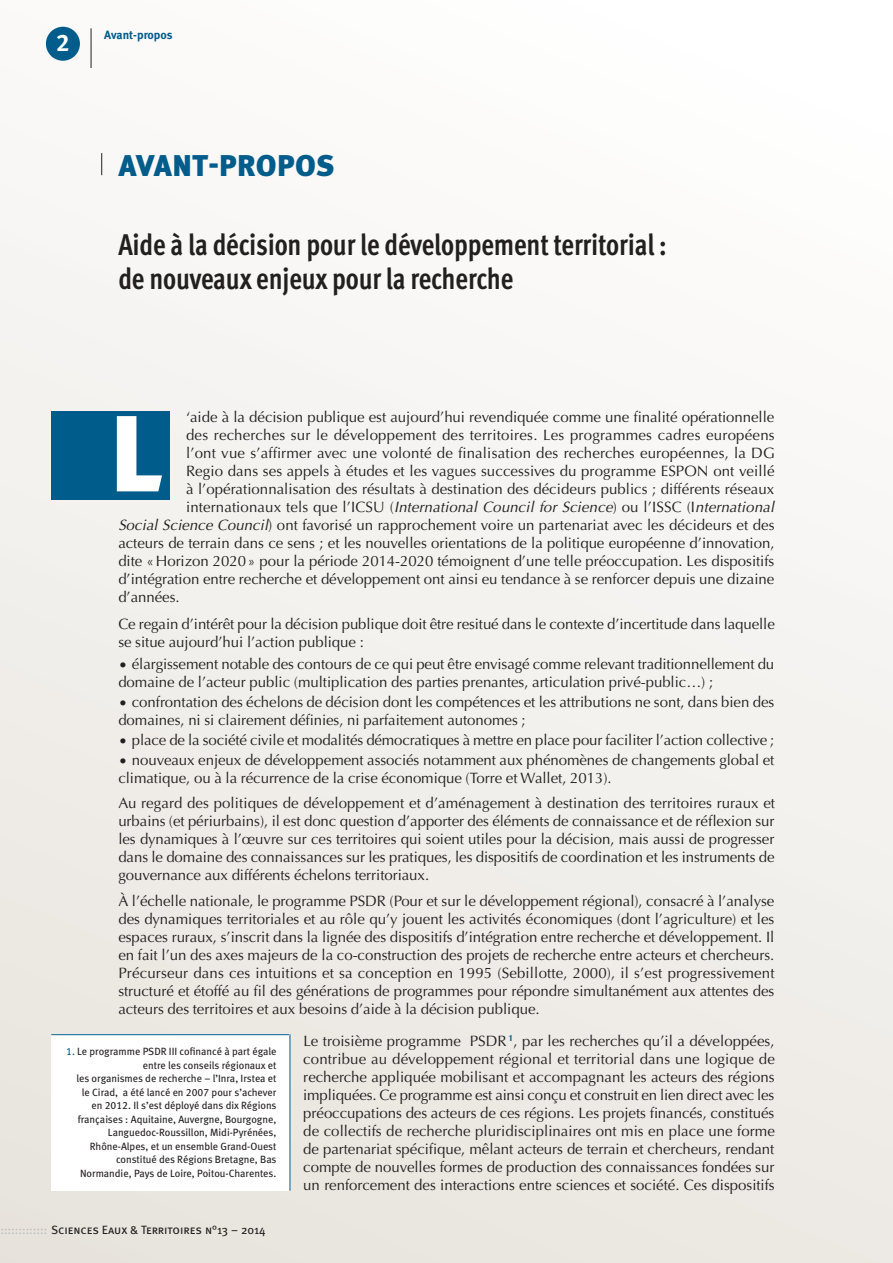
<style>
.page{position:relative;width:893px;height:1263px;background:#fff}
.page>*{position:absolute;margin:0;border:0;box-sizing:border-box;transform-origin:0 0}
.t1{font:900 108px "Meta OT";color:#fff}
.t2{font:700 30px/34px "Meta Cond OT";letter-spacing:-.005em;color:#231f20;scale:.94 1}
.t3{font:900 30px "Meta OT";letter-spacing:.01em;color:#005c8a}
.t4{font:24px "Meta Bold Caps Expert";color:#fff}
.t5{font:15px/18px "Optima";letter-spacing:-.005em;color:#231f20}
.t6{font:15px "Optima";letter-spacing:.015em;color:#231f20}
.t7{font:italic 15px "Optima";letter-spacing:.01em;color:#231f20}
.t8{font:12px "Meta Book Caps";color:#231f20}
.t9{font:700 12px "Meta";color:#005c8a}
.t10{font:10.5px/13.5px "Meta Book LF";color:#231f20;text-align:right}
.s1{font-style:normal}
.s2{font-style:italic}
.s3{color:#005c8a}
.s4{color:#bcbdc0}
</style>
<div class="page">
<div style="left:0;top:0;width:893px;height:1263px;background:linear-gradient(to bottom,#fdfdfc,#eae6e0)"></div>
<div style="left:51px;top:411px;width:118px;height:88px;background:#005c8a"></div>
<div style="left:51px;top:1034px;width:238px;height:157px;background:#fff"></div>
<hr style="left:51px;top:1034px;width:238px;height:1px;background:#005c8a">
<hr style="left:290px;top:1034px;width:1px;height:157px;background:#005c8a">
<svg style="left:101px;top:153px;width:1px;height:22px"></svg>
<div style="left:46px;top:27px;width:34px;height:34px;background:#005c8a;border-radius:50%"></div>
<hr style="left:91px;top:28px;width:1px;height:40px;background:#231f20">
<h3 class="t4" style="left:56px;top:28px;width:15px">2</h3>
<p class="t9" style="left:104px;top:28px;width:70px">Avant-propos</p>
<h2 class="t3" style="left:118px;top:147px;width:218px">AVANT-PROPOS</h2>
<h2 class="t2" style="left:118px;top:228px;width:585px">Aide à la décision pour le développement territorial : de nouveaux enjeux pour la recherche</h2>
<p class="t5" style="left:186px;top:408px;width:590px">‘aide à la décision publique est aujourd’hui revendiquée comme une finalité opérationnelle</p>
<p class="t6" style="left:186px;top:426px;width:590px">des recherches sur le développement des territoires. Les programmes cadres européens</p>
<p class="t6" style="left:186px;top:444px;width:590px">l’ont vue s’affirmer avec une volonté de finalisation des recherches européennes, la DG</p>
<p class="t5" style="left:186px;top:462px;width:590px">Regio dans ses appels à études et les vagues successives du programme ESPON ont veillé</p>
<p class="t5" style="left:186px;top:480px;width:590px">à l’opérationnalisation des résultats à destination des décideurs publics ; différents réseaux</p>
<p class="t7" style="left:186px;top:498px;width:590px"><span class="s1">internationaux tels que l’ICSU (</span>International Council for Science<span class="s1">) ou l’ISSC (I</span>nternational</p>
<p class="t5" style="left:118px;top:516px;width:658px"><span class="s2">Social Science Council</span>) ont favorisé un rapprochement voire un partenariat avec les décideurs et des</p>
<p class="t5" style="left:118px;top:534px;width:658px">acteurs de terrain dans ce sens ; et les nouvelles orientations de la politique européenne d’innovation,</p>
<p class="t5" style="left:118px;top:552px;width:657px">dite «Horizon 2020» pour la période 2014-2020 témoignent d’une telle préoccupation. Les dispositifs</p>
<p class="t5" style="left:118px;top:570px;width:657px">d’intégration entre recherche et développement ont ainsi eu tendance à se renforcer depuis une dizaine</p>
<p class="t5" style="left:118px;top:588px;width:63px">d’années.</p>
<p class="t5" style="left:118px;top:615px;width:658px">Ce regain d’intérêt pour la décision publique doit être resitué dans le contexte d’incertitude dans laquelle se situe aujourd’hui l’action publique :</p>
<p class="t5" style="left:118px;top:655px;width:657px">• élargissement notable des contours de ce qui peut être envisagé comme relevant traditionnellement du domaine de l’acteur public (multiplication des parties prenantes, articulation privé-public…) ;</p>
<p class="t5" style="left:118px;top:693px;width:657px">• confrontation des échelons de décision dont les compétences et les attributions ne sont, dans bien des domaines, ni si clairement définies, ni parfaitement autonomes ;</p>
<p class="t5" style="left:118px;top:731px;width:658px">• place de la société civile et modalités démocratiques à mettre en place pour faciliter l’action collective ;</p>
<p class="t5" style="left:118px;top:751px;width:657px">• nouveaux enjeux de développement associés notamment aux phénomènes de changements global et climatique, ou à la récurrence de la crise économique (Torre et Wallet, 2013).</p>
<p class="t5" style="left:118px;top:794px;width:658px;text-align:justify">Au regard des politiques de développement et d’aménagement à destination des territoires ruraux et urbains (et périurbains), il est donc question d’apporter des éléments de connaissance et de réflexion sur les dynamiques à l’œuvre sur ces territoires qui soient utiles pour la décision, mais aussi de progresser dans le domaine des connaissances sur les pratiques, les dispositifs de coordination et les instruments de gouvernance aux différents échelons territoriaux.</p>
<p class="t5" style="left:118px;top:892px;width:658px;text-align:justify">À l’échelle nationale, le programme PSDR (Pour et sur le développement régional), consacré à l’analyse des dynamiques territoriales et au rôle qu’y jouent les activités économiques (dont l’agriculture) et les espaces ruraux, s’inscrit dans la lignée des dispositifs d’intégration entre recherche et développement. Il en fait l’un des axes majeurs de la co-construction des projets de recherche entre acteurs et chercheurs.<br>Précurseur dans ces intuitions et sa conception en 1995 (Sebillotte, 2000), il s’est progressivement structuré et étoffé au fil des générations de programmes pour répondre simultanément aux attentes des acteurs des territoires et aux besoins d’aide à la décision publique.</p>
<h1 class="t1" style="left:110px;top:387px;width:54px">L</h1>
<p class="t10" style="left:66px;top:1045px;width:212px"><span class="s3">1.</span> Le programme PSDR III cofinancé à part égale entre les conseils régionaux et<br>les organismes de recherche – l’Inra, Irstea et le Cirad, a été lancé en 2007 pour s’achever<br>en 2012. Il s’est déployé dans dix Régions françaises : Aquitaine, Auvergne, Bourgogne, Languedoc-Roussillon, Midi-Pyrénées, Rhône-Alpes, et un ensemble Grand-Ouest constitué des Régions Bretagne, Bas Normandie, Pays de Loire, Poitou-Charentes.</p>
<p class="t8" style="left:0;top:1223px;width:267px"><span class="s4">:::::::::::::</span> Sciences Eaux &amp; Territoires n°13 – 2014</p>
<p class="t5" style="left:303px;top:1032px;width:473px;text-align:justify">Le troisième programme PSDR <sup>1</sup>, par les recherches qu’il a développées, contribue au développement régional et territorial dans une logique de recherche appliquée mobilisant et accompagnant les acteurs des régions impliquées. Ce programme est ainsi conçu et construit en lien direct avec les préoccupations des acteurs de ces régions. Les projets financés, constitués de collectifs de recherche pluridisciplinaires ont mis en place une forme de partenariat spécifique, mêlant acteurs de terrain et chercheurs, rendant compte de nouvelles formes de production des connaissances fondées sur un renforcement des interactions entre sciences et société. Ces dispositifs</p>
</div>
